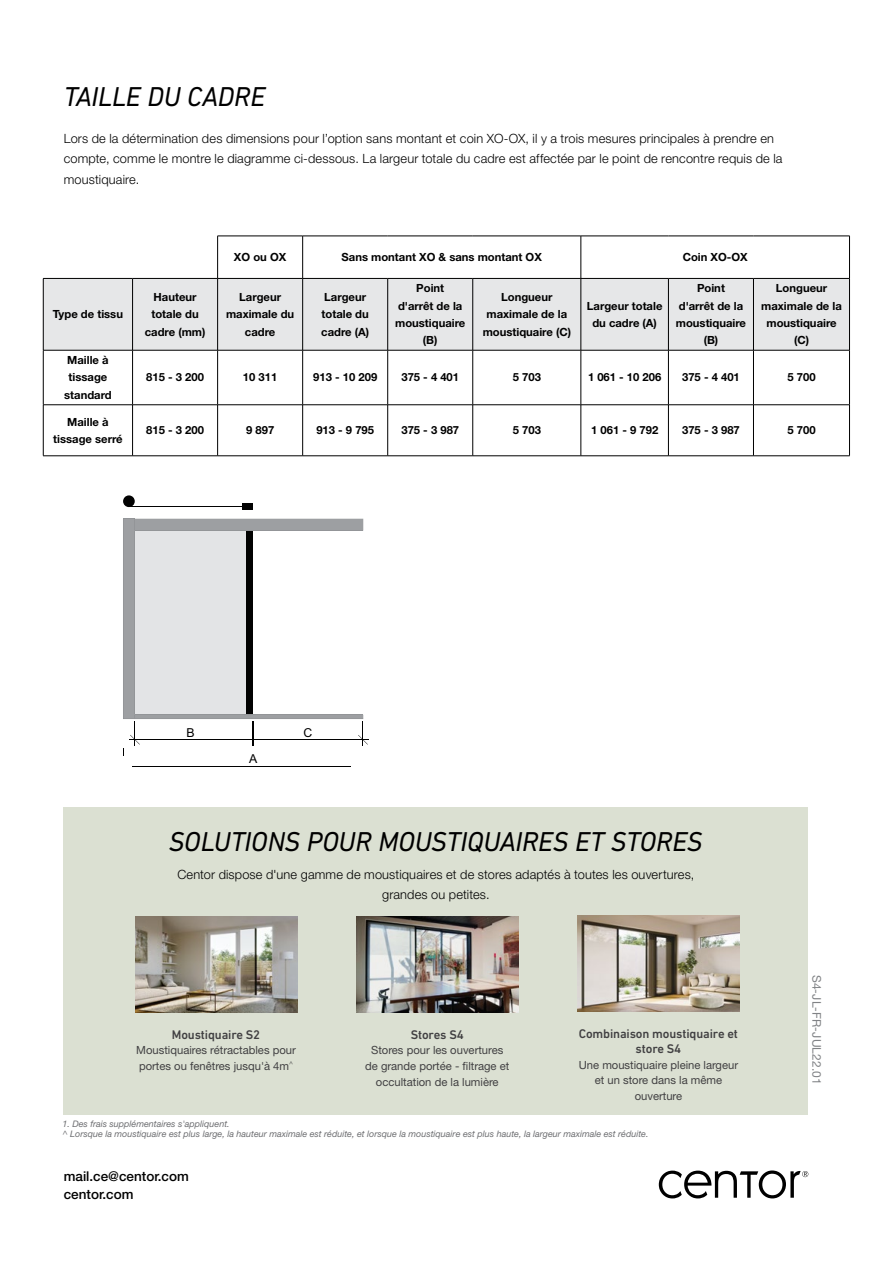
<style>
.page{position:relative;width:893px;height:1263px;background:#fff}
.page>*{position:absolute;margin:0;border:0;box-sizing:border-box;transform-origin:0 0}
.t1{font:italic 27.75px "DIN Next LT Pro";letter-spacing:-.015em;color:#000}
.t2{font:500 13.5px/18px "Helvetica Neue LT Pro";color:#000}
.t3{font:300 12.75px/20.2px "Helvetica Neue LT Pro";letter-spacing:.01em;color:#000}
.t4{font:500 12.75px/15.3px "DIN Next LT Pro";letter-spacing:-.01em;color:#414042;text-align:center}
.t5{font:12.3px "Arial";color:#010101}
.t6{font:12px "Helvetica Neue LT Pro";letter-spacing:.01em;color:#808285}
.t7{font:700 11.25px/17.2px "Helvetica Neue LT Pro";color:#000;text-align:center}
.t8{font:11.25px/15.8px "Helvetica Neue LT Pro";color:#414042;text-align:center}
.t9{font:italic 9px/10.2px "Helvetica Neue LT Pro";color:#6d6e71}
</style>
<div class="page">
<svg style="left:659px;top:1170px;width:149px;height:28px"></svg>
<div style="left:44px;top:279px;width:805px;height:71px;background:#e6e7e8"></div>
<hr style="left:387px;top:279px;width:1px;height:71px;background:#000">
<hr style="left:472px;top:279px;width:1px;height:71px;background:#000">
<hr style="left:581px;top:279px;width:1px;height:71px;background:#000">
<hr style="left:668px;top:279px;width:1px;height:71px;background:#000">
<hr style="left:753px;top:279px;width:1px;height:71px;background:#000">
<hr style="left:849px;top:279px;width:1px;height:71px;background:#000">
<hr style="left:43px;top:350px;width:1px;height:55px;background:#000">
<hr style="left:132px;top:350px;width:1px;height:55px;background:#000">
<hr style="left:218px;top:350px;width:85px;height:1px;background:#000">
<hr style="left:217px;top:350px;width:1px;height:55px;background:#000">
<hr style="left:303px;top:350px;width:85px;height:1px;background:#000">
<hr style="left:302px;top:350px;width:1px;height:55px;background:#000">
<hr style="left:388px;top:350px;width:85px;height:1px;background:#000">
<hr style="left:387px;top:350px;width:1px;height:55px;background:#000">
<hr style="left:473px;top:350px;width:108px;height:1px;background:#000">
<hr style="left:472px;top:350px;width:1px;height:55px;background:#000">
<hr style="left:581px;top:350px;width:87px;height:1px;background:#000">
<hr style="left:581px;top:350px;width:1px;height:55px;background:#000">
<hr style="left:668px;top:350px;width:85px;height:1px;background:#000">
<hr style="left:668px;top:350px;width:1px;height:55px;background:#000">
<hr style="left:753px;top:350px;width:97px;height:1px;background:#000">
<hr style="left:753px;top:350px;width:1px;height:55px;background:#000">
<hr style="left:849px;top:350px;width:1px;height:55px;background:#000">
<hr style="left:43px;top:404px;width:90px;height:1px;background:#000">
<hr style="left:43px;top:405px;width:1px;height:51px;background:#000">
<hr style="left:133px;top:404px;width:85px;height:1px;background:#000">
<hr style="left:132px;top:405px;width:1px;height:51px;background:#000">
<hr style="left:218px;top:404px;width:85px;height:1px;background:#000">
<hr style="left:217px;top:405px;width:1px;height:51px;background:#000">
<hr style="left:303px;top:404px;width:85px;height:1px;background:#000">
<hr style="left:302px;top:405px;width:1px;height:51px;background:#000">
<hr style="left:388px;top:404px;width:85px;height:1px;background:#000">
<hr style="left:387px;top:405px;width:1px;height:51px;background:#000">
<hr style="left:473px;top:404px;width:108px;height:1px;background:#000">
<hr style="left:472px;top:405px;width:1px;height:51px;background:#000">
<hr style="left:581px;top:404px;width:87px;height:1px;background:#000">
<hr style="left:581px;top:405px;width:1px;height:51px;background:#000">
<hr style="left:668px;top:404px;width:85px;height:1px;background:#000">
<hr style="left:668px;top:405px;width:1px;height:51px;background:#000">
<hr style="left:753px;top:404px;width:97px;height:1px;background:#000">
<hr style="left:753px;top:405px;width:1px;height:51px;background:#000">
<hr style="left:849px;top:405px;width:1px;height:51px;background:#000">
<hr style="left:43px;top:455px;width:90px;height:1px;background:#000">
<hr style="left:133px;top:455px;width:85px;height:1px;background:#000">
<hr style="left:218px;top:455px;width:85px;height:1px;background:#000">
<hr style="left:303px;top:455px;width:85px;height:1px;background:#000">
<hr style="left:388px;top:455px;width:85px;height:1px;background:#000">
<hr style="left:473px;top:455px;width:108px;height:1px;background:#000">
<hr style="left:581px;top:455px;width:87px;height:1px;background:#000">
<hr style="left:668px;top:455px;width:85px;height:1px;background:#000">
<hr style="left:753px;top:455px;width:97px;height:1px;background:#000">
<hr style="left:217px;top:236px;width:86px;height:1px;background:#000">
<hr style="left:217px;top:236px;width:1px;height:42px;background:#000">
<hr style="left:303px;top:236px;width:85px;height:1px;background:#000">
<hr style="left:302px;top:236px;width:1px;height:42px;background:#000">
<hr style="left:388px;top:236px;width:85px;height:1px;background:#000">
<hr style="left:473px;top:236px;width:108px;height:1px;background:#000">
<hr style="left:581px;top:236px;width:87px;height:1px;background:#000">
<hr style="left:581px;top:236px;width:1px;height:42px;background:#000">
<hr style="left:668px;top:236px;width:85px;height:1px;background:#000">
<hr style="left:753px;top:236px;width:97px;height:1px;background:#000">
<hr style="left:849px;top:236px;width:1px;height:42px;background:#000">
<hr style="left:218px;top:278px;width:85px;height:1px;background:#000">
<hr style="left:303px;top:278px;width:85px;height:1px;background:#000">
<hr style="left:388px;top:278px;width:85px;height:1px;background:#000">
<hr style="left:473px;top:278px;width:108px;height:1px;background:#000">
<hr style="left:581px;top:278px;width:87px;height:1px;background:#000">
<hr style="left:668px;top:278px;width:85px;height:1px;background:#000">
<hr style="left:753px;top:278px;width:97px;height:1px;background:#000">
<hr style="left:43px;top:279px;width:1px;height:71px;background:#000">
<hr style="left:132px;top:279px;width:1px;height:71px;background:#000">
<hr style="left:217px;top:279px;width:1px;height:71px;background:#000">
<hr style="left:302px;top:279px;width:1px;height:71px;background:#000">
<hr style="left:43px;top:350px;width:90px;height:1px;background:#000">
<hr style="left:133px;top:350px;width:85px;height:1px;background:#000">
<hr style="left:43px;top:278px;width:90px;height:1px;background:#000">
<hr style="left:133px;top:278px;width:85px;height:1px;background:#000">
<hr style="left:129px;top:506px;width:123px;height:1px;background:#020202">
<div style="left:242px;top:503px;width:10px;height:7px;background:#020202"></div>
<div style="left:123px;top:495px;width:12px;height:12px;background:#020202;border-radius:50%"></div>
<hr style="left:254px;top:739px;width:115px;height:1px;background:#010101">
<svg style="left:123px;top:519px;width:245px;height:248px"></svg>
<div style="left:63px;top:807px;width:744px;height:308px;background:#dbe0d2"></div>
<img style="left:356px;top:916px;width:162px;height:96px">
<img style="left:577px;top:915px;width:162px;height:96px">
<img style="left:135px;top:916px;width:162px;height:96px">
<div style="left:107px;top:755px;width:24px;height:17px;background:#fff"></div>
<div style="left:351px;top:746px;width:25px;height:37px;background:#fff"></div>
<h1 class="t1" style="left:64px;top:80px;width:203px">TAILLE DU CADRE</h1>
<p class="t3" style="left:64px;top:128px;width:720px">Lors de la détermination des dimensions pour l’option sans montant et coin XO-OX, il y a trois mesures principales à prendre en compte, comme le montre le diagramme ci-dessous. La largeur totale du cadre est affectée par le point de rencontre requis de la moustiquaire.</p>
<p class="t7" style="left:53px;top:305px;width:72px">Type de tissu</p>
<p class="t7" style="left:64px;top:351px;width:49px">Maille à tissage standard</p>
<p class="t7" style="left:234px;top:248px;width:54px">XO ou OX</p>
<p class="t7" style="left:342px;top:248px;width:202px">Sans montant XO &amp; sans montant OX</p>
<p class="t7" style="left:683px;top:248px;width:67px">Coin XO-OX</p>
<p class="t7" style="left:145px;top:288px;width:62px">Hauteur totale du cadre (mm)</p>
<p class="t7" style="left:226px;top:288px;width:70px">Largeur maximale du cadre</p>
<p class="t7" style="left:321px;top:288px;width:49px;text-align:left">Largeur totale du cadre (A)</p>
<p class="t7" style="left:395px;top:279px;width:72px">Point<br>d'arrêt de la moustiquaire (B)</p>
<p class="t7" style="left:483px;top:288px;width:90px">Longueur maximale de la moustiquaire (C)</p>
<p class="t7" style="left:587px;top:297px;width:77px">Largeur totale du cadre (A)</p>
<p class="t7" style="left:676px;top:279px;width:72px">Point<br>d'arrêt de la moustiquaire (B)</p>
<p class="t7" style="left:761px;top:279px;width:82px">Longueur maximale de la moustiquaire (C)</p>
<p class="t7" style="left:146px;top:368px;width:59px">815 - 3 200</p>
<p class="t7" style="left:243px;top:368px;width:36px">10 311</p>
<p class="t7" style="left:313px;top:368px;width:66px">913 - 10 209</p>
<p class="t7" style="left:401px;top:368px;width:59px">375 - 4 401</p>
<p class="t7" style="left:513px;top:368px;width:30px">5 703</p>
<p class="t7" style="left:588px;top:368px;width:75px">1 061 - 10 206</p>
<p class="t7" style="left:682px;top:368px;width:59px">375 - 4 401</p>
<p class="t7" style="left:787px;top:368px;width:30px">5 700</p>
<p class="t7" style="left:53px;top:413px;width:71px">Maille à tissage serré</p>
<p class="t7" style="left:146px;top:421px;width:59px">815 - 3 200</p>
<p class="t7" style="left:246px;top:421px;width:30px">9 897</p>
<p class="t7" style="left:316px;top:421px;width:59px">913 - 9 795</p>
<p class="t7" style="left:401px;top:421px;width:59px">375 - 3 987</p>
<p class="t7" style="left:513px;top:421px;width:30px">5 703</p>
<p class="t7" style="left:591px;top:421px;width:69px">1 061 - 9 792</p>
<p class="t7" style="left:682px;top:421px;width:59px">375 - 3 987</p>
<p class="t7" style="left:787px;top:421px;width:30px">5 700</p>
<p class="t5" style="left:186px;top:724px;width:10px">B</p>
<p class="t5" style="left:304px;top:724px;width:10px">C</p>
<p class="t5" style="left:249px;top:751px;width:10px">A</p>
<h1 class="t1" style="left:169px;top:826px;width:535px">SOLUTIONS POUR MOUSTIQUAIRES ET STORES</h1>
<p class="t3" style="left:177px;top:864px;width:519px;text-align:center">Centor dispose d'une gamme de moustiquaires et de stores adaptés à toutes les ouvertures, grandes ou petites.</p>
<p class="t4" style="left:172px;top:1026px;width:90px">Moustiquaire S2</p>
<p class="t8" style="left:136px;top:1042px;width:161px;text-align:left">Moustiquaires rétractables pour portes ou fenêtres jusqu'à 4m<sup>^</sup></p>
<p class="t4" style="left:411px;top:1026px;width:54px">Stores S4</p>
<p class="t8" style="left:365px;top:1042px;width:146px">Stores pour les ouvertures de grande portée - filtrage et occultation de la lumière</p>
<p class="t4" style="left:579px;top:1025px;width:161px">Combinaison moustiquaire et store S4</p>
<p class="t8" style="left:579px;top:1056px;width:161px">Une moustiquaire pleine largeur et un store dans la même ouverture</p>
<p class="t9" style="left:62px;top:1118px;width:588px">1. Des frais supplémentaires s'appliquent.<br>^ Lorsque la moustiquaire est plus large, la hauteur maximale est réduite, et lorsque la moustiquaire est plus haute, la largeur maximale est réduite.</p>
<p class="t2" style="left:64px;top:1167px;width:127px">mail.ce@centor.com centor.com</p>
<p class="t6" style="left:824px;top:975px;width:111px;rotate:90deg">S4-JL-FR-JUL22.01</p>
</div>
